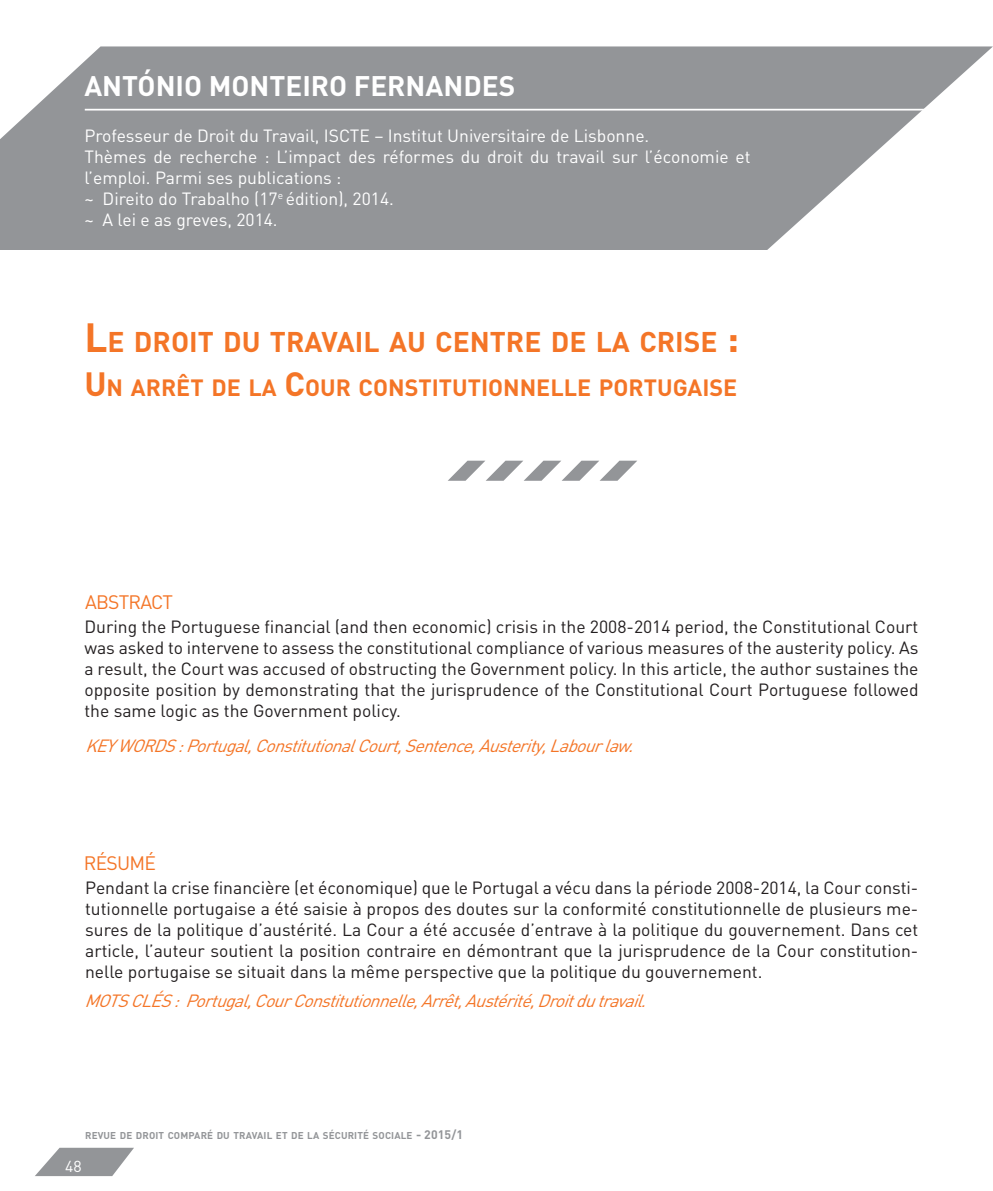
<style>
.page{position:relative;width:993px;height:1191px;background:#fff}
.page>*{position:absolute;margin:0;border:0;box-sizing:border-box;transform-origin:0 0}
.t1{font:700 28.18px "DIN";color:#f47527}
.t2{font:700 28px "DIN";color:#fff}
.t3{font:700 23.28px "DIN";color:#f47527}
.t4{font:19.25px "DIN";color:#f47527}
.t5{font:17.5px/21px "DIN";color:#231f20;text-align:justify}
.t6{font:17.5px/21px "DIN";color:#fff}
.t7{font:italic 17.5px "DIN";color:#f47527}
.t8{font:15.75px "DIN";color:#fff}
.t9{font:700 9.8px "DIN";letter-spacing:.015em;color:#939598}
.s1{font-size:40.25px}
.s2{font-size:33.25px}
.s3{font-size:12.25px}
</style>
<div class="page">
<svg style="left:35px;top:1147px;width:99px;height:29px"></svg>
<svg style="left:0;top:46px;width:992px;height:204px;background:#a2a3a6"></svg>
<svg style="left:448px;top:461px;width:189px;height:20px"></svg>
<hr style="left:85px;top:109px;width:843px;height:1px;background:#fff">
<p class="t2" style="left:84px;top:67px;width:322px">ANTÓNIO MONTEIRO FERNAND</p>
<p class="t2" style="left:481px;top:67px;width:35px">ES</p>
<p class="t6" style="left:84px;top:124px;width:667px">Professeur de Droit du Travail, ISCTE – Institut Universitaire de Lisbonne.<br>Thèmes de recherche : L’impact des réformes du droit du travail sur l’économie et l’emploi. Parmi ses publications :<br>~ Direito do Trabalho (17<sup>e</sup> édition), 2014.<br>~ A lei e as greves, 2014.</p>
<p class="t1" style="left:84px;top:324px;width:656px"><span class="s1">L</span>E DROIT DU TRAVAIL AU CENTRE DE LA CRISE <span class="s1">:</span></p>
<p class="t3" style="left:84px;top:372px;width:654px"><span class="s2">U</span> N ARRÊT DE LA <span class="s2">C</span>OUR CONSTITUTIONNELLE PORTUGAISE</p>
<p class="t4" style="left:85px;top:590px;width:12px">abstract</p>
<p class="t5" style="left:84px;top:616px;width:835px">During the Portuguese financial (and then economic) crisis in the 2008-2014 period, the Constitutional Court was asked to intervene to assess the constitutional compliance of various measures of the austerity policy. As a result, the Court was accused of obstructing the Government policy. In this article, the author sustaines the opposite position by demonstrating that the jurisprudence of the Constitutional Court Portuguese followed the same logic as the Government policy.</p>
<p class="t7" style="left:85px;top:734px;width:44px">key words</p>
<p class="t7" style="left:177px;top:734px;width:464px">:Portugal,ConstitutionalCourt,Sentence,Austerity,Labourlaw.</p>
<p class="t4" style="left:84px;top:850px;width:12px">résu</p>
<p class="t4" style="left:129px;top:850px;width:25px">mé</p>
<p class="t5" style="left:85px;top:876px;width:834px">Pendant la crise financière (et économique) que le Portugal a vécu dans la période 2008-2014, la Cour consti&shy;tutionnelle portugaise a été saisie à propos des doutes sur la conformité constitutionnelle de plusieurs me&shy;sures de la politique d’austérité. La Cour a été accusée d’entrave à la politique du gouvernement. Dans cet article, l’auteur soutient la position contraire en démontrant que la jurisprudence de la Cour constitution&shy;nelle portugaise se situait dans la même perspective que la politique du gouvernement.</p>
<p class="t7" style="left:84px;top:990px;width:56px">mots clés</p>
<p class="t7" style="left:173px;top:990px;width:481px">:Portugal,CourConstitutionnelle,Arrêt,Austérité,Droitdutravail.</p>
<p class="t9" style="left:85px;top:1129px;width:379px">REVUE DE DROIT COMPARÉ DU TRAVAIL ET DE LA SÉCURITÉ SOCIALE <span class="s3">- 2015/1</span></p>
<p class="t8" style="left:65px;top:1156px;width:18px">48</p>
</div>
